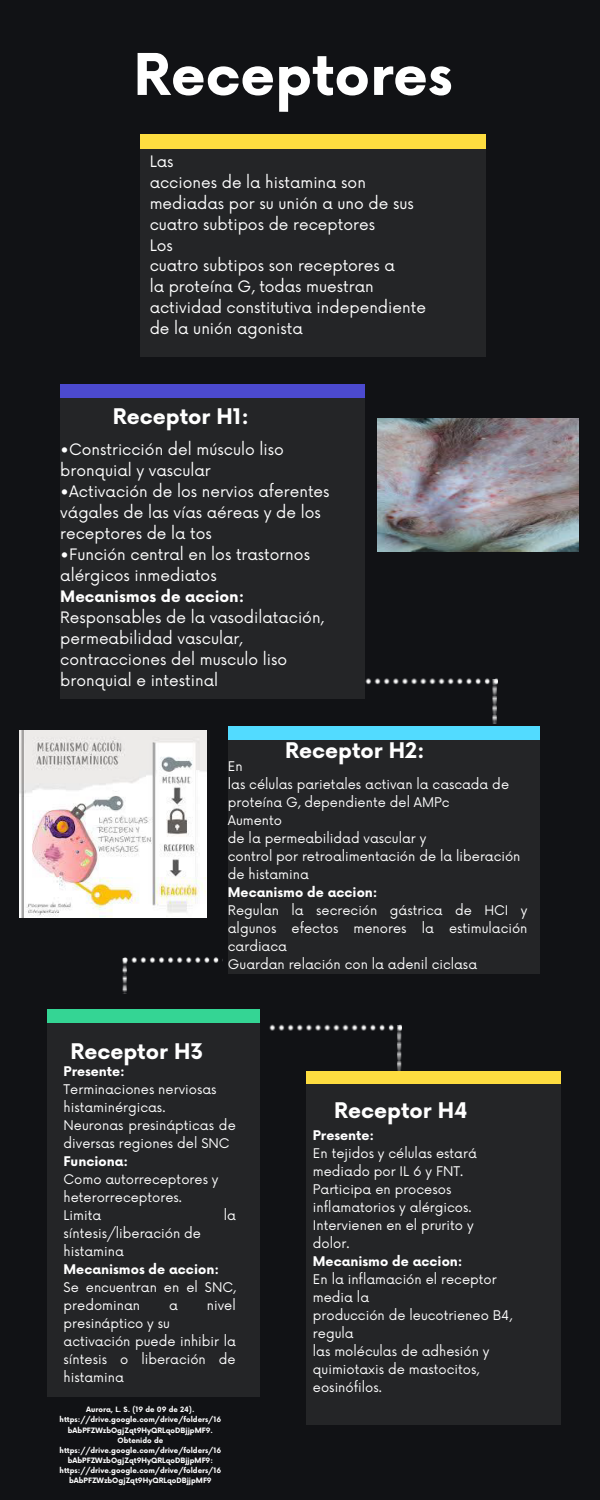
<style>
.page{position:relative;width:600px;height:1500px;background:#111215}
.page>*{position:absolute;margin:0;border:0;box-sizing:border-box;transform-origin:0 0}
.t1{font:700 56px "Now";color:#fff}
.t2{font:700 21px "Now";color:#fff}
.t3{font:15.4px/21px "Now";color:#fff}
.t4{font:13px/18px "Now";color:#fff}
.t5{font:700 7.2px/10px "Now";color:#fff;text-align:center}
.s1{font-weight:700}
</style>
<div class="page">
<svg style="left:492px;top:691px;width:5px;height:33px"></svg>
<svg style="left:366px;top:678px;width:131px;height:13px"></svg>
<svg style="left:134px;top:957px;width:89px;height:6px"></svg>
<svg style="left:122px;top:958px;width:12px;height:36px"></svg>
<div style="left:60px;top:397px;width:305px;height:302px;background:#242527"></div>
<div style="left:60px;top:384px;width:305px;height:13px;background:#4c4acf"></div>
<div style="left:48px;top:1022px;width:212px;height:374px;background:#242527"></div>
<div style="left:48px;top:1009px;width:212px;height:13px;background:#34d594"></div>
<div style="left:228px;top:739px;width:312px;height:234px;background:#242527"></div>
<div style="left:228px;top:726px;width:312px;height:13px;background:#52dbff"></div>
<div style="left:306px;top:1084px;width:255px;height:340px;background:#242527"></div>
<div style="left:306px;top:1071px;width:255px;height:13px;background:#fedd40"></div>
<div style="left:140px;top:148px;width:345px;height:209px;background:#242527"></div>
<div style="left:140px;top:135px;width:345px;height:13px;background:#fedd40"></div>
<svg style="left:397px;top:1037px;width:5px;height:33px"></svg>
<svg style="left:270px;top:1024px;width:131px;height:13px"></svg>
<svg style="left:401px;top:1024px;width:1px;height:13px"></svg>
<img style="left:378px;top:418px;width:200px;height:134px">
<img style="left:19px;top:730px;width:187px;height:187px">
<h2 class="t1" style="left:133px;top:45px;width:321px">Receptores</h2>
<h4 class="t3" style="left:150px;top:152px;width:278px">Las<br>acciones de la histamina son mediadas por su unión a uno de sus cuatro subtipos de receptores<br>Los<br>cuatro subtipos son receptores a<br>la proteína G, todas muestran actividad constitutiva independiente de la unión agonista</h4>
<h3 class="t2" style="left:113px;top:405px;width:138px">Receptor H1:</h3>
<p class="t3" style="left:60px;top:440px;width:225px">•Constricción del músculo liso bronquial y vascular</p>
<p class="t3" style="left:60px;top:482px;width:271px">•Activación de los nervios aferentes vágales de las vías aéreas y de los receptores de la tos</p>
<p class="t3" style="left:60px;top:545px;width:265px">•Función central en los trastornos alérgicos inmediatos<br><span class="s1">Mecanismos de accion:<br></span>Responsables de la vasodilatación, permeabilidad vascular, contracciones del musculo liso bronquial e intestinal</p>
<p class="t2" style="left:285px;top:739px;width:141px">Receptor H2:</p>
<p class="t4" style="left:228px;top:758px;width:301px">En<br>las células parietales activan la cascada de proteína G, dependiente del AMPc<br>Aumento<br>de la permeabilidad vascular y<br>control por retroalimentación de la liberación de histamina<br><span class="s1">Mecanismo de accion:<br></span>Regulan la secreción gástrica de HCI y algunos efectos menores la estimulación cardiaca<br>Guardan relación con la adenil ciclasa</p>
<p class="t2" style="left:70px;top:1040px;width:135px">Receptor H3</p>
<h2 class="t4" style="left:64px;top:1063px;width:174px"><span class="s1">Presente:<br></span>Terminaciones nerviosas histaminérgicas.<br>Neuronas presinápticas de diversas regiones del SNC<br><span class="s1">Funciona:<br></span>Como autorreceptores y heterorreceptores.<br>Limita</h2>
<h2 class="t4" style="left:224px;top:1207px;width:14px">la</h2>
<h2 class="t4" style="left:64px;top:1225px;width:174px">síntesis/liberación de histamina<br><span class="s1">Mecanismos de accion:<br></span>Se encuentran en el SNC, predominan</h2>
<h2 class="t4" style="left:169px;top:1297px;width:10px">a</h2>
<h2 class="t4" style="left:207px;top:1297px;width:30px">nivel</h2>
<h2 class="t4" style="left:64px;top:1315px;width:174px">presináptico y su activación puede inhibir la síntesis o liberación de histamina</h2>
<h2 class="t5" style="left:60px;top:1405px;width:163px">Aurora, L. S. (19 de 09 de 24). https://drive.google.com/drive/folders/16 bAbPFZWzbOgjZqt9HyQRLqoDBjjpMF9.<br>Obtenido de https://drive.google.com/drive/folders/16 bAbPFZWzbOgjZqt9HyQRLqoDBjjpMF9: https://drive.google.com/drive/folders/16 bAbPFZWzbOgjZqt9HyQRLqoDBjjpMF9</h2>
<h4 class="t2" style="left:334px;top:1099px;width:135px">Receptor H4</h4>
<h2 class="t4" style="left:313px;top:1127px;width:201px"><span class="s1">Presente:<br></span>En tejidos y células estará mediado por IL 6 y FNT.<br>Participa en procesos inflamatorios y alérgicos.<br>Intervienen en el prurito y dolor.<br><span class="s1">Mecanismo de accion:<br></span>En la inflamación el receptor media la<br>producción de leucotrieneo B4, regula<br>las moléculas de adhesión y quimiotaxis de mastocitos, eosinófilos.</h2>
</div>
